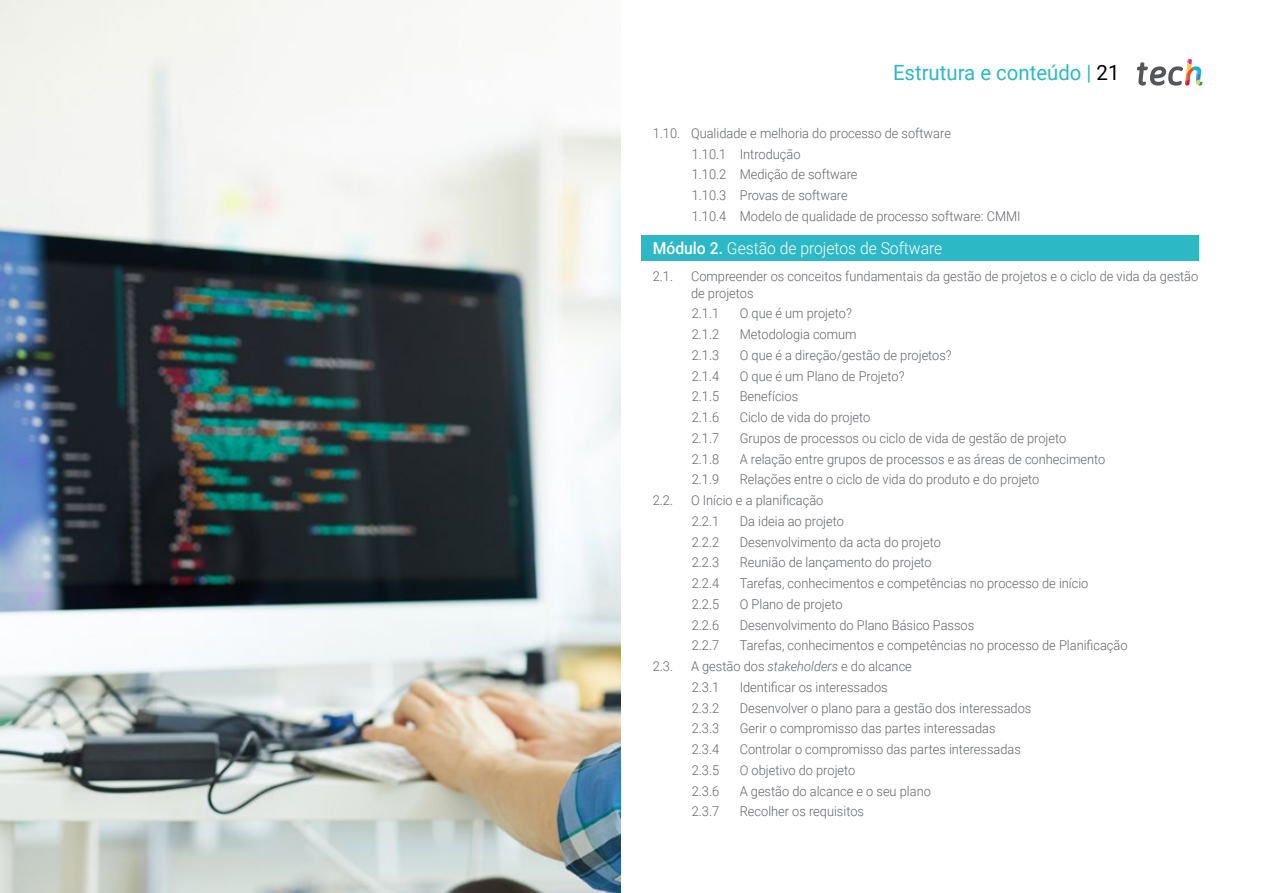
<style>
.page{position:relative;width:1263px;height:893px;background:#fff}
.page>*{position:absolute;margin:0;border:0;box-sizing:border-box;transform-origin:0 0}
.t1{font:21px "Roboto";color:#2db8c5}
.t2{font:300 16.5px "Roboto";color:#fff;scale:.95 1}
.t3{font:300 13.5px/20.7px "Roboto";color:#61646a;scale:.95 1}
.s1{color:#000}
.s2{font-weight:500}
.s3{font-style:italic}
</style>
<div class="page">
<svg style="left:1137px;top:59px;width:65px;height:27px"></svg>
<img style="left:0;top:0;width:621px;height:893px">
<div style="left:642px;top:235px;width:557px;height:25px;background:#2db8c5"></div>
<h1 class="t1" style="left:893px;top:57px;width:228px">Estrutura e conteúdo | <span class="s1">21</span></h1>
<p class="t3" style="left:692px;top:122px;width:348px;text-indent:-39px">1.10. Qualidade e melhoria do processo de software<br>1.10.1 Introdução<br>1.10.2 Medição de software<br>1.10.3 Provas de software<br>1.10.4 Modelo de qualidade de processo software: CMMI</p>
<p class="t2" style="left:653px;top:237px;width:306px"><span class="s2">Módulo 2.</span> Gestão de projetos de Software</p>
<p class="t3" style="left:653px;top:265px;width:23px">2.1.</p>
<p class="t3" style="left:691px;top:268px;width:535px;line-height:16.5px">Compreender os conceitos fundamentais da gestão de projetos e o ciclo de vida da gestão de projetos</p>
<p class="t3" style="left:692px;top:303px;width:30px">2.1.1</p>
<p class="t3" style="left:740px;top:303px;width:119px">O que é um projeto?</p>
<p class="t3" style="left:692px;top:323px;width:30px">2.1.2</p>
<p class="t3" style="left:740px;top:323px;width:124px">Metodologia comum</p>
<p class="t3" style="left:692px;top:344px;width:30px">2.1.3</p>
<p class="t3" style="left:740px;top:344px;width:225px">O que é a direção/gestão de projetos?</p>
<p class="t3" style="left:692px;top:365px;width:30px">2.1.4</p>
<p class="t3" style="left:740px;top:365px;width:175px">O que é um Plano de Projeto?</p>
<p class="t3" style="left:692px;top:386px;width:30px">2.1.5</p>
<p class="t3" style="left:740px;top:386px;width:63px">Benefícios</p>
<p class="t3" style="left:692px;top:406px;width:30px">2.1.6</p>
<p class="t3" style="left:740px;top:406px;width:139px">Ciclo de vida do projeto</p>
<p class="t3" style="left:692px;top:427px;width:30px">2.1.7</p>
<p class="t3" style="left:740px;top:427px;width:345px">Grupos de processos ou ciclo de vida de gestão de projeto</p>
<p class="t3" style="left:692px;top:448px;width:30px">2.1.8</p>
<p class="t3" style="left:740px;top:448px;width:386px">A relação entre grupos de processos e as áreas de conhecimento</p>
<p class="t3" style="left:692px;top:469px;width:30px">2.1.9</p>
<p class="t3" style="left:740px;top:469px;width:317px">Relações entre o ciclo de vida do produto e do projeto</p>
<p class="t3" style="left:653px;top:489px;width:23px">2.2.</p>
<p class="t3" style="left:691px;top:489px;width:141px">O Início e a planificação<br>2.2.1</p>
<p class="t3" style="left:740px;top:510px;width:111px">Da ideia ao projeto</p>
<p class="t3" style="left:692px;top:531px;width:30px">2.2.2</p>
<p class="t3" style="left:740px;top:531px;width:213px">Desenvolvimento da acta do projeto</p>
<p class="t3" style="left:692px;top:552px;width:30px">2.2.3</p>
<p class="t3" style="left:740px;top:552px;width:204px">Reunião de lançamento do projeto</p>
<p class="t3" style="left:692px;top:572px;width:30px">2.2.4</p>
<p class="t3" style="left:740px;top:572px;width:369px">Tarefas, conhecimentos e competências no processo de início</p>
<p class="t3" style="left:692px;top:593px;width:30px">2.2.5</p>
<p class="t3" style="left:740px;top:593px;width:110px">O Plano de projeto</p>
<p class="t3" style="left:692px;top:614px;width:30px">2.2.6</p>
<p class="t3" style="left:740px;top:614px;width:248px">Desenvolvimento do Plano Básico Passos</p>
<p class="t3" style="left:692px;top:635px;width:30px">2.2.7</p>
<p class="t3" style="left:740px;top:635px;width:410px">Tarefas, conhecimentos e competências no processo de Planificação</p>
<p class="t3" style="left:653px;top:655px;width:23px">2.3.</p>
<p class="t3" style="left:691px;top:655px;width:234px">A gestão dos <span class="s3">stakeholders</span> e do alcance<br>2.3.1</p>
<p class="t3" style="left:740px;top:676px;width:157px">Identificar os interessados</p>
<p class="t3" style="left:692px;top:697px;width:30px">2.3.2</p>
<p class="t3" style="left:740px;top:697px;width:308px">Desenvolver o plano para a gestão dos interessados</p>
<p class="t3" style="left:692px;top:718px;width:30px">2.3.3</p>
<p class="t3" style="left:740px;top:718px;width:271px">Gerir o compromisso das partes interessadas</p>
<p class="t3" style="left:692px;top:738px;width:30px">2.3.4</p>
<p class="t3" style="left:740px;top:738px;width:297px">Controlar o compromisso das partes interessadas</p>
<p class="t3" style="left:692px;top:759px;width:30px">2.3.5</p>
<p class="t3" style="left:740px;top:759px;width:123px">O objetivo do projeto</p>
<p class="t3" style="left:692px;top:780px;width:30px">2.3.6</p>
<p class="t3" style="left:740px;top:780px;width:203px">A gestão do alcance e o seu plano</p>
<p class="t3" style="left:692px;top:801px;width:30px">2.3.7</p>
<p class="t3" style="left:740px;top:801px;width:132px">Recolher os requisitos</p>
</div>
